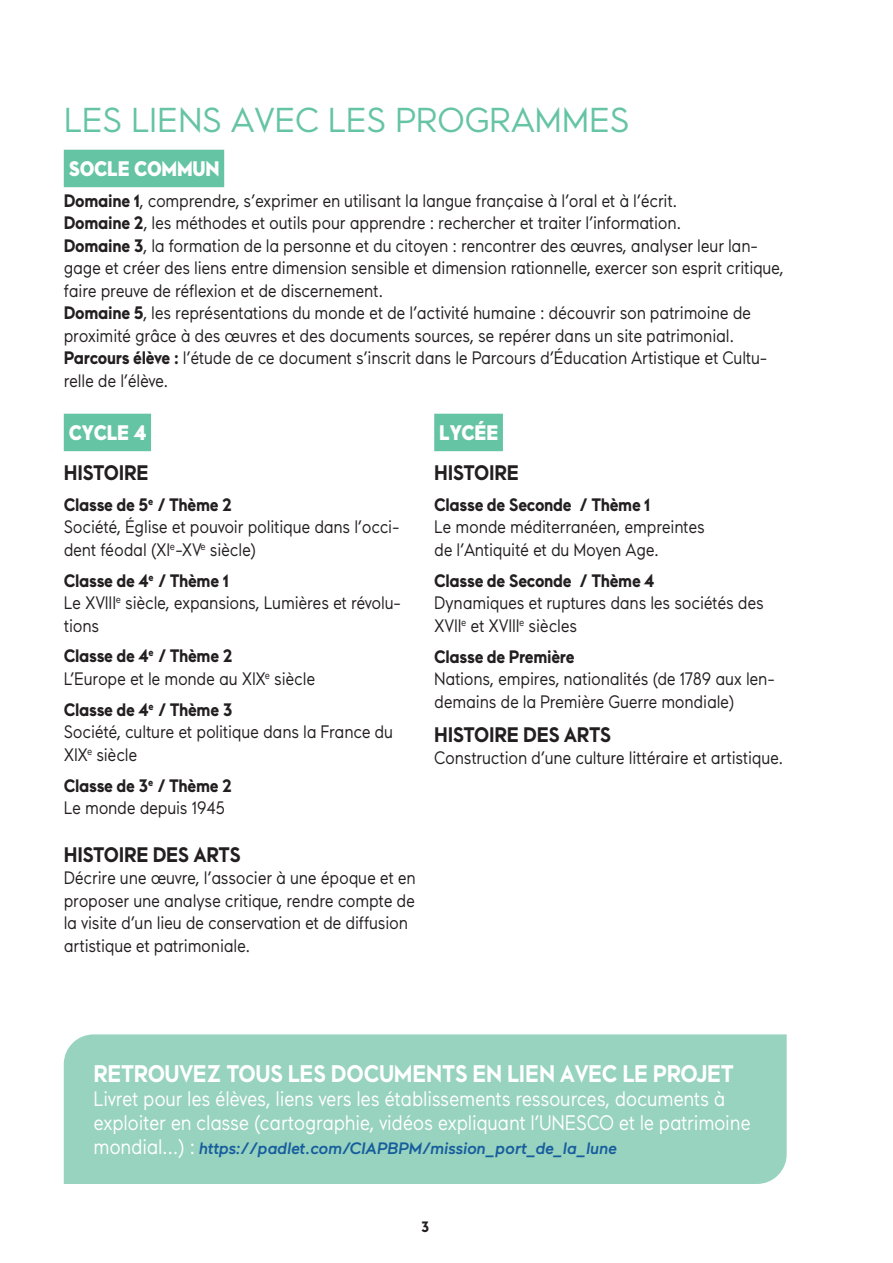
<style>
.page{position:relative;width:893px;height:1263px;background:#fff}
.page>*{position:absolute;margin:0;border:0;box-sizing:border-box;transform-origin:0 0}
.t1{font:34.5px "Maax Modern";letter-spacing:-.015em;color:#65c4a4}
.t2{font:700 24px "Maax Modern";letter-spacing:-.015em;color:#fff;scale:.9 1}
.t3{font:21px/24px "Maax Modern";letter-spacing:-.02em;color:#fff;scale:.9 1}
.t4{font:700 21px "Maax Modern";letter-spacing:-.015em;color:#231f20;scale:.9 1}
.t5{font:900 21px "Maax Modern";letter-spacing:-.02em;color:#fff;scale:.9 1}
.t6{font:18px/22.5px "Maax Modern";letter-spacing:-.02em;color:#231f20;scale:.9 1}
.t7{font:700 18px "Maax Modern";letter-spacing:-.02em;color:#231f20;scale:.9 1}
.t8{font:italic 500 16.5px "Maax Modern";letter-spacing:-.015em;color:#175d9e}
.t9{font:700 15px "Maax Modern";color:#231f20;scale:.9 1}
.s1{font-weight:700}
.s2{font-weight:400;font-style:normal;font-size:21px;color:#fff}
</style>
<div class="page">
<div style="left:64px;top:150px;width:160px;height:37px;background:#65c4a4"></div>
<div style="left:64px;top:1034px;width:723px;height:150px;background:#97d3be"></div>
<div style="left:64px;top:414px;width:87px;height:37px;background:#65c4a4"></div>
<div style="left:434px;top:414px;width:69px;height:37px;background:#65c4a4"></div>
<h1 class="t1" style="left:64px;top:102px;width:568px">LES LIENS AVEC LES PROGRAMMES</h1>
<p class="t5" style="left:69px;top:157px;width:169px">SOCLE COMMUN</p>
<p class="t6" style="left:64px;top:190px;width:802px"><span class="s1">Domaine 1</span>, comprendre, s’exprimer en utilisant la langue française à l’oral et à l’écrit.<br><span class="s1">Domaine 2</span>, les méthodes et outils pour apprendre : rechercher et traiter l’information.<br><span class="s1">Domaine 3</span>, la formation de la personne et du citoyen : rencontrer des œuvres, analyser leur lan&shy;gage et créer des liens entre dimension sensible et dimension rationnelle, exercer son esprit critique, faire preuve de réflexion et de discernement.<br><span class="s1">Domaine 5</span>, les représentations du monde et de l’activité humaine : découvrir son patrimoine de proximité grâce à des œuvres et des documents sources, se repérer dans un site patrimonial.<br><span class="s1">Parcours élève :</span> l’étude de ce document s’inscrit dans le Parcours d’Éducation Artistique et Cultu&shy;relle de l’élève.</p>
<p class="t5" style="left:69px;top:421px;width:88px">CYCLE 4</p>
<p class="t4" style="left:64px;top:461px;width:96px">HISTOIRE</p>
<p class="t6" style="left:64px;top:494px;width:375px"><span class="s1">Classe de 5</span><sup>e</sup> <span class="s1">/ Thème 2<br></span>Société, Église et pouvoir politique dans l’occi&shy;dent féodal (XI<sup>e</sup>-XV<sup>e</sup> siècle)</p>
<p class="t6" style="left:64px;top:570px;width:377px"><span class="s1">Classe de 4</span><sup>e</sup> <span class="s1">/ Thème 1<br></span>Le XVIII<sup>e</sup> siècle, expansions, Lumières et révolu&shy;tions</p>
<p class="t6" style="left:64px;top:645px;width:281px"><span class="s1">Classe de 4</span><sup>e</sup> <span class="s1">/ Thème 2<br></span>L’Europe et le monde au XIX<sup>e</sup> siècle</p>
<p class="t6" style="left:64px;top:698px;width:367px"><span class="s1">Classe de 4</span><sup>e</sup> <span class="s1">/ Thème 3<br></span>Société, culture et politique dans la France du<br>XIX<sup>e</sup> siècle</p>
<p class="t6" style="left:64px;top:774px;width:189px"><span class="s1">Classe de 3</span><sup>e</sup> <span class="s1">/ Thème 2<br></span>Le monde depuis 1945</p>
<p class="t4" style="left:64px;top:843px;width:198px">HISTOIRE DES ARTS</p>
<p class="t6" style="left:64px;top:867px;width:393px">Décrire une œuvre, l’associer à une époque et en proposer une analyse critique, rendre compte de la visite d’un lieu de conservation et de diffusion artistique et patrimoniale.</p>
<p class="t5" style="left:439px;top:421px;width:67px">LYCÉE</p>
<p class="t4" style="left:434px;top:461px;width:96px">HISTOIRE</p>
<p class="t7" style="left:434px;top:495px;width:242px">Classe de Seconde / Thème 1</p>
<p class="t6" style="left:434px;top:516px;width:302px">Le monde méditerranéen, empreintes de l’Antiquité et du Moyen Age.</p>
<p class="t7" style="left:434px;top:571px;width:246px">Classe de Seconde / Thème 4</p>
<p class="t6" style="left:434px;top:592px;width:368px">Dynamiques et ruptures dans les sociétés des<br>XVII<sup>e</sup> et XVIII<sup>e</sup> siècles</p>
<p class="t7" style="left:434px;top:647px;width:158px">Classe de Première</p>
<p class="t6" style="left:434px;top:668px;width:380px">Nations, empires, nationalités (de 1789 aux len&shy;demains de la Première Guerre mondiale)</p>
<p class="t4" style="left:434px;top:723px;width:198px">HISTOIRE DES ARTS</p>
<p class="t6" style="left:434px;top:747px;width:389px">Construction d’une culture littéraire et artistique.</p>
<h2 class="t2" style="left:94px;top:1061px;width:713px">RETROUVEZ TOUS LES DOCUMENTS EN LIEN AVEC LE PROJET</h2>
<p class="t3" style="left:94px;top:1087px;width:732px">Livret pour les élèves, liens vers les établissements ressources, documents à exploiter en classe (cartographie, vidéos expliquant l’UNESCO et le patrimoine</p>
<p class="t8" style="left:94px;top:1139px;width:525px"><span class="s2">mondial...) :</span> https://padlet.com/CIAPBPM/mission_port_de_la_lune</p>
<p class="t9" style="left:421px;top:1218px;width:11px">3</p>
</div>
